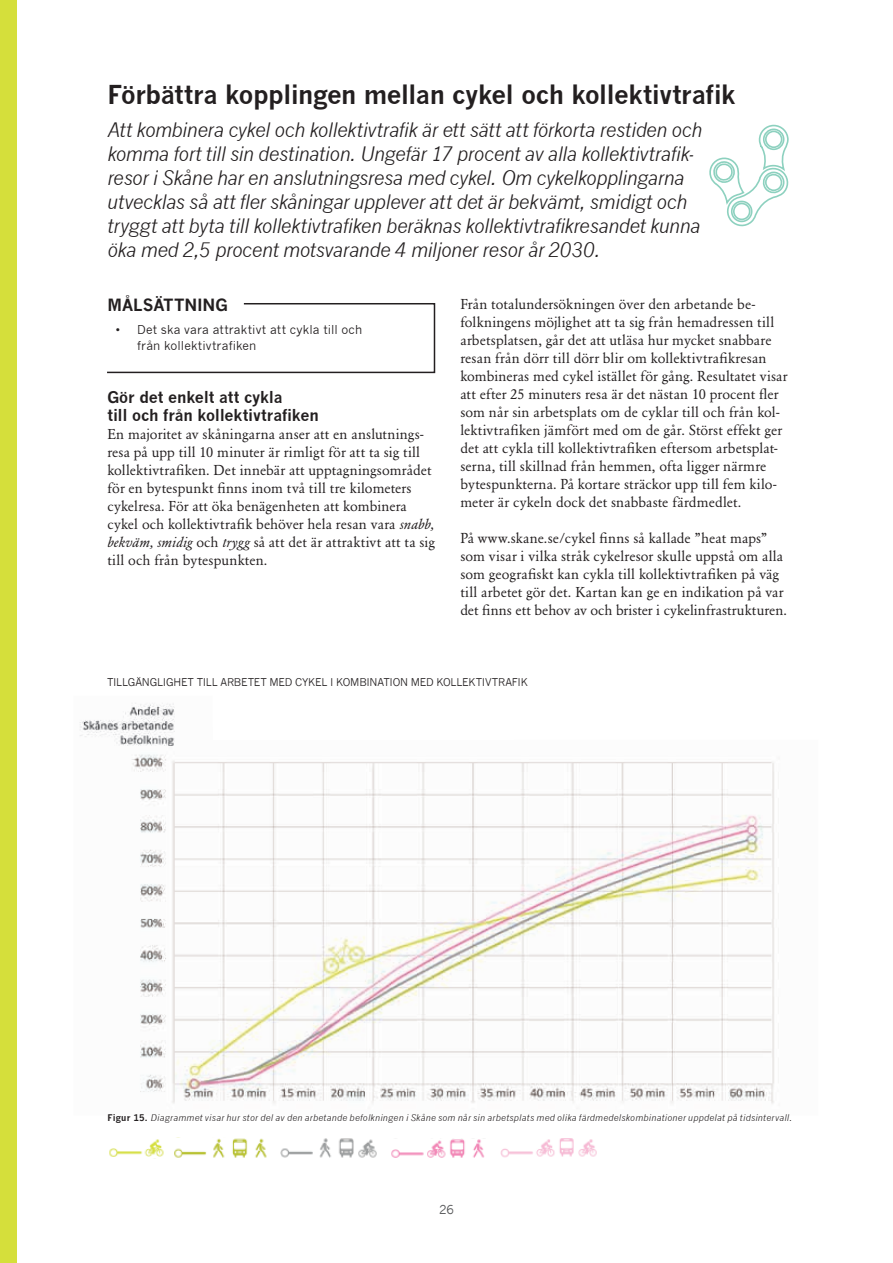
<style>
.page{position:relative;width:893px;height:1263px;background:#fff}
.page>*{position:absolute;margin:0;border:0;box-sizing:border-box;transform-origin:0 0}
.t1{font:700 25.5px "News Gothic";letter-spacing:-.025em;color:#231f20}
.t2{font:italic 19.5px/24px "News Gothic";letter-spacing:-.025em;color:#231f20}
.t3{font:700 16.5px "News Gothic";letter-spacing:-.005em;color:#231f20}
.t4{font:700 15.75px/18px "News Gothic";letter-spacing:-.015em;color:#231f20}
.t5{font:14.25px/18px "Garamond BE";letter-spacing:.01em;color:#231f20}
.t6{font:12px/16.5px "News Gothic";letter-spacing:.01em;color:#231f20}
.t7{font:12px "News Gothic";color:#57585a}
.t8{font:10.5px "News Gothic";letter-spacing:-.02em;color:#231f20}
.t9{font:italic 9px "News Gothic";letter-spacing:.025em;color:#231f20}
.s1{font-style:italic}
.s2{font-weight:700;font-style:normal}
</style>
<div class="page">
<div style="left:0;top:0;width:17px;height:1263px;background:#d5df3b"></div>
<svg style="left:107px;top:303px;width:329px;height:71px"></svg>
<svg style="left:709px;top:124px;width:80px;height:103px"></svg>
<img style="left:79px;top:703px;width:695px;height:401px">
<img style="left:109px;top:1139px;width:55px;height:18px">
<img style="left:174px;top:1137px;width:93px;height:20px">
<img style="left:280px;top:1138px;width:97px;height:20px">
<img style="left:391px;top:1139px;width:94px;height:19px">
<img style="left:500px;top:1138px;width:97px;height:20px">
<h1 class="t1" style="left:107px;top:79px;width:630px">Förbättra kopplingen mellan cykel och kollektivtrafik</h1>
<p class="t2" style="left:107px;top:118px;width:596px">Att kombinera cykel och kollektivtrafik är ett sätt att förkorta restiden och komma fort till sin destination. Ungefär 17 procent av alla kollektivtrafik&shy;resor i Skåne har en anslutningsresa med cykel. Om cykelkopplingarna utvecklas så att fler skåningar upplever att det är bekvämt, smidigt och tryggt att byta till kollektivtrafiken beräknas kollektivtrafikresandet kunna öka med 2,5 procent motsvarande 4 miljoner resor år 2030.</p>
<p class="t3" style="left:107px;top:295px;width:122px">MÅLSÄTTNING</p>
<p class="t6" style="left:137px;top:321px;width:227px;text-indent:-21px">• Det ska vara attraktivt att cykla till och från kollektivtrafiken</p>
<p class="t5" style="left:460px;top:295px;width:329px">Från totalundersökningen över den arbetande be&shy;folkningens möjlighet att ta sig från hemadressen till arbetsplatsen, går det att utläsa hur mycket snabbare resan från dörr till dörr blir om kollektivtrafikresan kombineras med cykel istället för gång. Resultatet visar att efter 25 minuters resa är det nästan 10 procent fler som når sin arbetsplats om de cyklar till och från kol&shy;lektivtrafiken jämfört med om de går. Störst effekt ger det att cykla till kollektivtrafiken eftersom arbetsplat&shy;serna, till skillnad från hemmen, ofta ligger närmre bytespunkterna. På kortare sträckor upp till fem kilo&shy;meter är cykeln dock det snabbaste färdmedlet.</p>
<p class="t5" style="left:460px;top:529px;width:328px">På www.skane.se/cykel finns så kallade ”heat maps” som visar i vilka stråk cykelresor skulle uppstå om alla som geografiskt kan cykla till kollektivtrafiken på väg till arbetet gör det. Kartan kan ge en indikation på var det finns ett behov av och brister i cykelinfrastrukturen.</p>
<p class="t4" style="left:107px;top:388px;width:213px">Gör det enkelt att cykla<br>till och från kollektivtrafiken</p>
<p class="t5" style="left:107px;top:425px;width:329px">En majoritet av skåningarna anser att en anslutnings&shy;resa på upp till 10 minuter är rimligt för att ta sig till kollektivtrafiken. Det innebär att upptagningsområdet för en bytespunkt finns inom två till tre kilometers cykelresa. För att öka benägenheten att kombinera cykel och kollektivtrafik behöver hela resan vara <span class="s1">snabb, bekväm, smidig</span> och <span class="s1">trygg</span> så att det är attraktivt att ta sig till och från bytespunkten.</p>
<p class="t8" style="left:107px;top:676px;width:422px">TILLGÄNGLIGHET TILL ARBETET MED CYKEL I KOMBINATION MED KOLLEKTIVTRAFIK</p>
<p class="t9" style="left:107px;top:1112px;width:686px"><span class="s2">Figur 15.</span> Diagrammet visar hur stor del av den arbetande befolkningen i Skåne som når sin arbetsplats med olika färdmedelskombinationer uppdelat på tidsintervall.</p>
<p class="t7" style="left:439px;top:1203px;width:16px">26</p>
</div>
